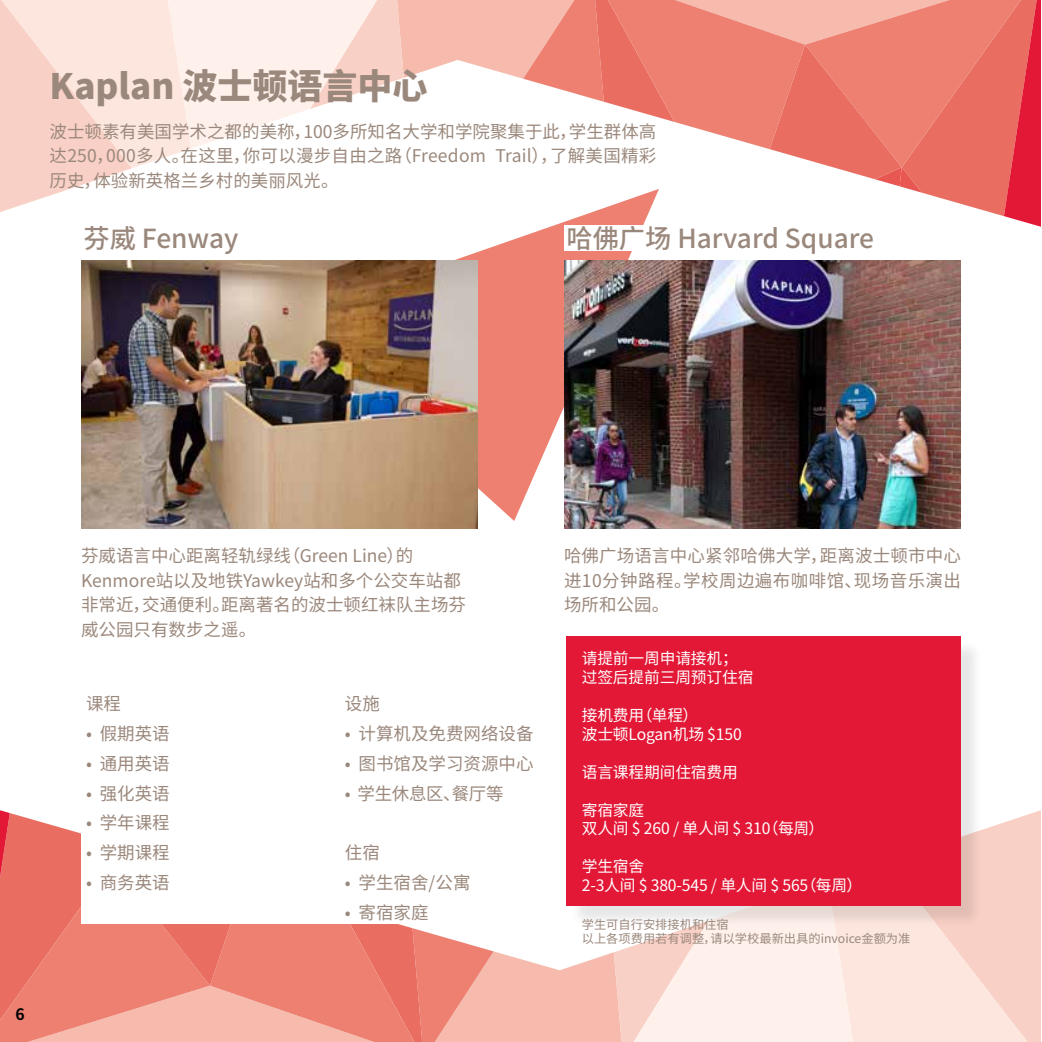
<style>
.page{position:relative;width:1042px;height:1042px;background:#fff}
.page>*{position:absolute;margin:0;border:0;box-sizing:border-box;transform-origin:0 0}
.t1{font:900 35px "Noto Sans Hans";color:#9b887c}
.t2{font:500 26.25px "Noto Sans Hans";color:#9b887c}
.t3{font:17.5px/24.5px "Noto Sans Hans";color:#9b887c;text-align:justify}
.t4{font:17.5px "Noto Sans Hans";letter-spacing:-.02em;color:#9b887c}
.t5{font:15.75px/18.9px "Noto Sans Hans";letter-spacing:-.01em;color:#fff}
.t6{font:700 15.75px "Noto Sans Hans";color:#000}
.t7{font:12.25px/14.7px "Noto Sans Hans";color:#9b887c}
</style>
<div class="page">
<svg style="left:455px;top:227px;width:177px;height:294px;fill:#ed8071"></svg>
<svg style="left:0;top:810px;width:1041px;height:232px;background:#f4b5aa"></svg>
<svg style="left:0;top:0;width:1041px;height:227px"></svg>
<div style="left:81px;top:691px;width:528px;height:233px;background:#fff"></div>
<div style="left:569px;top:640px;width:413px;height:287px;background:#000;opacity:.1"></div>
<div style="left:567px;top:637px;width:394px;height:269px;background:#e31736"></div>
<img style="left:81px;top:260px;width:397px;height:268px">
<div style="left:81px;top:225px;width:160px;height:26px;background:#fff"></div>
<img style="left:564px;top:260px;width:397px;height:268px">
<div style="left:564px;top:225px;width:357px;height:26px;background:#fff"></div>
<h1 class="t1" style="left:50px;top:67px;width:379px">Kaplan 波士顿语言中心</h1>
<p class="t3" style="left:50px;top:120px;width:608px">波士顿素有美国学术之都的美称，100多所知名大学和学院聚集于此，学生群体高达250，000多人。在这里，你可以漫步自由之路（Freedom Trail），了解美国精彩历史，体验新英格兰乡村的美丽风光。</p>
<h2 class="t2" style="left:84px;top:224px;width:156px">芬威 Fenway</h2>
<h2 class="t2" style="left:566px;top:224px;width:309px">哈佛广场 Harvard Square</h2>
<p class="t6" style="left:16px;top:1005px;width:11px">6</p>
<p class="t3" style="left:81px;top:544px;width:386px;text-align:left">芬威语言中心距离轻轨绿线（Green Line）的<br>Kenmore站以及地铁Yawkey站和多个公交车站都非常近，交通便利。距离著名的波士顿红袜队主场芬威公园只有数步之遥。</p>
<p class="t3" style="left:86px;top:692px;width:37px">课程</p>
<p class="t3" style="left:86px;top:722px;width:85px">• 假期英语</p>
<p class="t3" style="left:86px;top:751px;width:85px">• 通用英语</p>
<p class="t3" style="left:86px;top:781px;width:85px">• 强化英语</p>
<p class="t3" style="left:86px;top:811px;width:85px">• 学年课程</p>
<p class="t3" style="left:86px;top:841px;width:85px">• 学期课程</p>
<p class="t3" style="left:86px;top:870px;width:85px">• 商务英语</p>
<p class="t3" style="left:345px;top:692px;width:36px">设施</p>
<p class="t3" style="left:345px;top:722px;width:190px">• 计算机及免费网络设备</p>
<p class="t3" style="left:345px;top:751px;width:190px">• 图书馆及学习资源中心</p>
<p class="t4" style="left:345px;top:783px;width:160px">• 学生休息区、餐厅等</p>
<p class="t3" style="left:345px;top:841px;width:36px">住宿</p>
<p class="t3" style="left:345px;top:870px;width:127px">• 学生宿舍/公寓</p>
<p class="t3" style="left:345px;top:900px;width:85px">• 寄宿家庭</p>
<p class="t3" style="left:564px;top:544px;width:398px">哈佛广场语言中心紧邻哈佛大学，距离波士顿市中心进10分钟路程。学校周边遍布咖啡馆、现场音乐演出场所和公园。</p>
<p class="t5" style="left:582px;top:649px;width:173px">请提前一周申请接机；过签后提前三周预订住宿</p>
<p class="t5" style="left:582px;top:706px;width:162px">接机费用（单程）<br>波士顿Logan机场 $150</p>
<p class="t5" style="left:582px;top:763px;width:158px">语言课程期间住宿费用</p>
<p class="t5" style="left:582px;top:800px;width:244px">寄宿家庭<br>双人间 $ 260 / 单人间 $ 310（每周）</p>
<p class="t5" style="left:582px;top:857px;width:282px">学生宿舍<br>2-3人间 $ 380-545 / 单人间 $ 565（每周）</p>
<p class="t7" style="left:582px;top:917px;width:330px">学生可自行安排接机和住宿<br>以上各项费用若有调整，请以学校最新出具的invoice金额为准</p>
</div>
